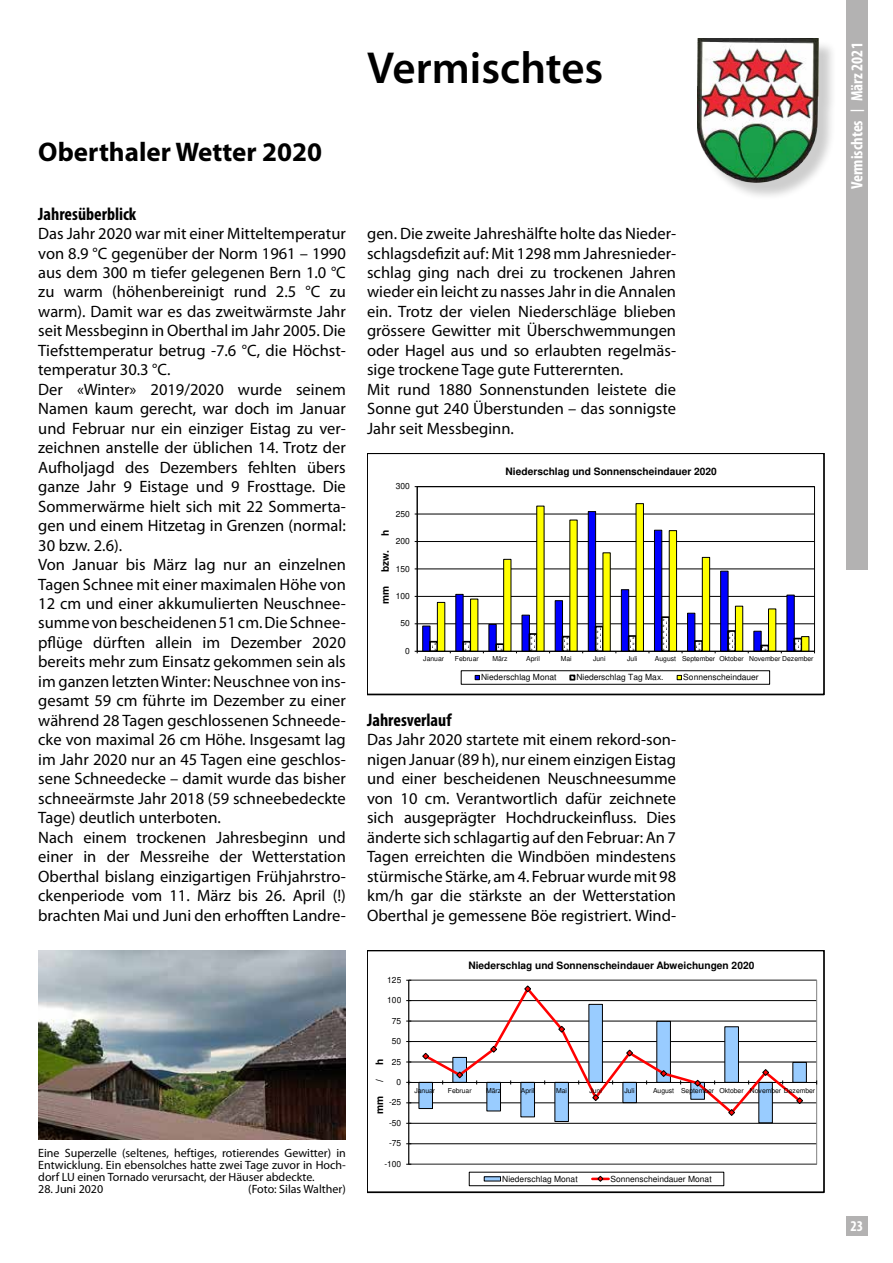
<style>
.page{position:relative;width:893px;height:1263px;background:#fff}
.page>*{position:absolute;margin:0;border:0;box-sizing:border-box;transform-origin:0 0}
.t1{font:600 45px "Myriad Pro";color:#000}
.t2{font:700 27px "Myriad Pro";color:#000}
.t3{font:700 condensed 18px "Myriad Pro";color:#000}
.t4{font:16.5px/19.5px "Myriad Pro";color:#000}
.t5{font:700 condensed 16.5px "Myriad Pro";color:#fff}
.t6{font:700 condensed 15px "Myriad Pro";color:#fff}
.t7{font:12px/12px "Myriad Pro";color:#000;text-align:justify}
.t8{font:700 10.2px "Helvetica";color:#000}
.t9{font:8.4px "Helvetica";color:#000}
.t10{font:6.75px "Helvetica";letter-spacing:-.005em;color:#000}
.s1{font-size:13.5px}
</style>
<div class="page">
<div style="left:846px;top:1216px;width:21px;height:19px;background:#b3b2b2"></div>
<div style="left:846px;top:0;width:21px;height:570px;background:#b3b2b2"></div>
<div style="left:700px;top:41px;width:137px;height:160px;background:#000;opacity:.2"></div>
<img style="left:697px;top:38px;width:121px;height:145px">
<img style="left:38px;top:950px;width:308px;height:189px">
<hr style="left:417px;top:623px;width:397px;height:1px;background:#000">
<hr style="left:417px;top:596px;width:397px;height:1px;background:#000">
<hr style="left:417px;top:569px;width:397px;height:1px;background:#000">
<hr style="left:417px;top:541px;width:397px;height:1px;background:#000">
<hr style="left:417px;top:514px;width:397px;height:1px;background:#000">
<svg style="left:423px;top:513px;width:14px;height:137px"></svg>
<div style="left:422px;top:626px;width:8px;height:26px;border:1px solid #000"></div>
<div style="left:429px;top:641px;width:9px;height:11px;border:2px solid #000"></div>
<svg style="left:437px;top:504px;width:372px;height:146px"></svg>
<div style="left:437px;top:602px;width:8px;height:50px;border:1px solid #000"></div>
<div style="left:470px;top:599px;width:8px;height:53px;border:1px solid #000"></div>
<div style="left:503px;top:559px;width:8px;height:93px;border:1px solid #000"></div>
<div style="left:603px;top:552px;width:8px;height:100px;border:1px solid #000"></div>
<div style="left:636px;top:503px;width:8px;height:149px;border:1px solid #000"></div>
<div style="left:669px;top:530px;width:8px;height:122px;border:1px solid #000"></div>
<div style="left:702px;top:557px;width:8px;height:95px;border:1px solid #000"></div>
<div style="left:735px;top:606px;width:8px;height:46px;border:1px solid #000"></div>
<div style="left:768px;top:609px;width:8px;height:43px;border:1px solid #000"></div>
<hr style="left:417px;top:487px;width:1px;height:164px;background:#000">
<hr style="left:417px;top:651px;width:397px;height:1px;background:#000">
<svg style="left:430px;top:617px;width:372px;height:36px"></svg>
<svg style="left:475px;top:675px;width:5px;height:5px"></svg>
<svg style="left:569px;top:674px;width:6px;height:6px"></svg>
<svg style="left:677px;top:675px;width:5px;height:5px"></svg>
<div style="left:367px;top:453px;width:458px;height:242px;border:2px solid #000"></div>
<hr style="left:409px;top:1143px;width:408px;height:1px;background:#000">
<hr style="left:409px;top:1123px;width:408px;height:1px;background:#000">
<hr style="left:409px;top:1102px;width:408px;height:1px;background:#000">
<hr style="left:409px;top:1062px;width:408px;height:1px;background:#000">
<hr style="left:409px;top:1041px;width:408px;height:1px;background:#000">
<hr style="left:409px;top:1021px;width:408px;height:1px;background:#000">
<hr style="left:409px;top:1000px;width:408px;height:1px;background:#000">
<div style="left:408px;top:980px;width:409px;height:185px;border:1px solid #808080"></div>
<svg style="left:419px;top:1020px;width:387px;height:103px"></svg>
<div style="left:554px;top:1082px;width:15px;height:40px;border:1px solid #000"></div>
<div style="left:758px;top:1082px;width:15px;height:41px;border:1px solid #000"></div>
<div style="left:792px;top:1062px;width:15px;height:21px;border:1px solid #000"></div>
<hr style="left:408px;top:980px;width:1px;height:184px;background:#000">
<hr style="left:409px;top:1082px;width:408px;height:1px;background:#000">
<svg style="left:422px;top:991px;width:381px;height:125px"></svg>
<svg style="left:422px;top:1053px;width:7px;height:7px"></svg>
<svg style="left:456px;top:1071px;width:7px;height:7px"></svg>
<svg style="left:490px;top:1046px;width:7px;height:7px"></svg>
<svg style="left:524px;top:985px;width:7px;height:7px"></svg>
<svg style="left:558px;top:1026px;width:7px;height:7px"></svg>
<svg style="left:592px;top:1094px;width:7px;height:7px"></svg>
<svg style="left:626px;top:1049px;width:7px;height:7px"></svg>
<svg style="left:660px;top:1070px;width:7px;height:7px"></svg>
<svg style="left:694px;top:1079px;width:7px;height:8px"></svg>
<svg style="left:728px;top:1109px;width:7px;height:7px"></svg>
<svg style="left:762px;top:1069px;width:7px;height:7px"></svg>
<svg style="left:796px;top:1097px;width:7px;height:7px"></svg>
<div style="left:469px;top:1172px;width:255px;height:14px;border:1px solid #000"></div>
<svg style="left:484px;top:1177px;width:16px;height:4px"></svg>
<hr style="left:592px;top:1177px;width:17px;height:3px;background:#f00">
<svg style="left:597px;top:1176px;width:6px;height:6px"></svg>
<div style="left:367px;top:950px;width:458px;height:243px;border:2px solid #000"></div>
<h1 class="t1" style="left:367px;top:40px;width:238px">Vermischtes</h1>
<h2 class="t2" style="left:38px;top:134px;width:285px">Oberthaler Wetter 2020</h2>
<p class="t3" style="left:38px;top:202px;width:100px">Jahresüberblick</p>
<p class="t4" style="left:38px;top:223px;width:309px">Das Jahr 2020 war mit einer Mitteltemperatur von 8.9 °C gegenüber der Norm 1961 – 1990 aus dem 300 m tiefer gelegenen Bern 1.0 °C zu warm (höhenbereinigt rund 2.5 °C zu warm). Damit war es das zweitwärmste Jahr seit Messbeginn in Oberthal im Jahr 2005. Die Tiefsttemperatur betrug -7.6 °C, die Höchst&shy;temperatur 30.3 °C.<br>Der «Winter» 2019/2020 wurde seinem Namen kaum gerecht, war doch im Januar und Februar nur ein einziger Eistag zu ver&shy;zeichnen anstelle der üblichen 14. Trotz der Aufholjagd des Dezembers fehlten übers ganze Jahr 9 Eistage und 9 Frosttage. Die Sommerwärme hielt sich mit 22 Sommerta&shy;gen und einem Hitzetag in Grenzen (normal:<br>30 bzw. 2.6).<br>Von Januar bis März lag nur an einzelnen Tagen Schnee mit einer maximalen Höhe von 12 cm und einer akkumulierten Neuschnee&shy;summe von bescheidenen 51 cm. Die Schnee&shy;pflüge dürften allein im Dezember 2020 bereits mehr zum Einsatz gekommen sein als im ganzen letzten Winter: Neuschnee von ins&shy;gesamt 59 cm führte im Dezember zu einer während 28 Tagen geschlossenen Schneede&shy;cke von maximal 26 cm Höhe. Insgesamt lag im Jahr 2020 nur an 45 Tagen eine geschlos&shy;sene Schneedecke – damit wurde das bisher schneeärmste Jahr 2018 (59 schneebedeckte Tage) deutlich unterboten.<br>Nach einem trockenen Jahresbeginn und einer in der Messreihe der Wetterstation Oberthal bislang einzigartigen Frühjahrstro&shy;ckenperiode vom 11. März bis 26. April (!) brachten Mai und Juni den erhofften Landre-</p>
<p class="t7" style="left:38px;top:1147px;width:309px">Eine Superzelle (seltenes, heftiges, rotierendes Gewitter) in Entwicklung. Ein ebensolches hatte zwei Tage zuvor in Hoch&shy;dorf LU einen Tornado verursacht, der Häuser abdeckte.</p>
<p class="t7" style="left:38px;top:1183px;width:67px">28. Juni 2020</p>
<p class="t7" style="left:248px;top:1183px;width:99px">(Foto: Silas Walther)</p>
<p class="t4" style="left:367px;top:223px;width:310px">gen. Die zweite Jahreshälfte holte das Nieder&shy;schlagsdefizit auf: Mit 1298 mm Jahresnieder&shy;schlag ging nach drei zu trockenen Jahren wieder ein leicht zu nasses Jahr in die Annalen ein. Trotz der vielen Niederschläge blieben grössere Gewitter mit Überschwemmungen oder Hagel aus und so erlaubten regelmäs&shy;sige trockene Tage gute Futterernten.<br>Mit rund 1880 Sonnenstunden leistete die Sonne gut 240 Überstunden – das sonnigste Jahr seit Messbeginn.</p>
<p class="t9" style="left:396px;top:483px;width:16px">300</p>
<p class="t9" style="left:396px;top:510px;width:16px">250</p>
<p class="t8" style="left:381px;top:536px;width:8px;rotate:-90deg">h</p>
<p class="t9" style="left:396px;top:538px;width:16px">200</p>
<p class="t8" style="left:381px;top:572px;width:23px;rotate:-90deg">bzw.</p>
<p class="t9" style="left:396px;top:565px;width:16px">150</p>
<p class="t8" style="left:381px;top:604px;width:20px;rotate:-90deg">mm</p>
<p class="t9" style="left:396px;top:593px;width:16px">100</p>
<p class="t9" style="left:400px;top:620px;width:11px">50</p>
<p class="t9" style="left:405px;top:648px;width:6px">0</p>
<p class="t8" style="left:506px;top:467px;width:213px">Niederschlag und Sonnenscheindauer 2020</p>
<p class="t10" style="left:423px;top:656px;width:22px">Januar</p>
<p class="t10" style="left:455px;top:656px;width:25px">Februar</p>
<p class="t10" style="left:492px;top:656px;width:17px">März</p>
<p class="t10" style="left:526px;top:656px;width:15px">April</p>
<p class="t10" style="left:561px;top:656px;width:12px">Mai</p>
<p class="t10" style="left:593px;top:656px;width:14px">Juni</p>
<p class="t10" style="left:627px;top:656px;width:12px">Juli</p>
<p class="t10" style="left:655px;top:656px;width:160px">August September Oktober November Dezember</p>
<p class="t9" style="left:481px;top:674px;width:77px">Niederschlag Monat</p>
<p class="t9" style="left:576px;top:674px;width:89px">Niederschlag Tag Max.</p>
<p class="t9" style="left:683px;top:674px;width:77px">Sonnenscheindauer</p>
<p class="t3" style="left:367px;top:709px;width:86px">Jahresverlauf</p>
<p class="t4" style="left:367px;top:730px;width:310px;text-align:justify">Das Jahr 2020 startete mit einem rekord-son&shy;nigen Januar (89 h), nur einem einzigen Eistag und einer bescheidenen Neuschneesumme von 10 cm. Verantwortlich dafür zeichnete sich ausgeprägter Hochdruckeinfluss. Dies änderte sich schlagartig auf den Februar: An 7<br>Tagen erreichten die Windböen mindestens stürmische Stärke, am 4. Februar wurde mit 98 km/h gar die stärkste an der Wetterstation Oberthal je gemessene Böe registriert. Wind-</p>
<p class="t9" style="left:387px;top:977px;width:16px">125</p>
<p class="t9" style="left:387px;top:997px;width:16px">100</p>
<p class="t9" style="left:392px;top:1017px;width:11px">75</p>
<p class="t8" style="left:376px;top:1065px;width:8px;rotate:-90deg">h</p>
<p class="t8" style="left:376px;top:1082px;width:4px;rotate:-90deg">/</p>
<p class="t9" style="left:392px;top:1038px;width:11px">50</p>
<p class="t9" style="left:392px;top:1058px;width:11px">25</p>
<p class="t9" style="left:397px;top:1079px;width:6px">0</p>
<p class="t8" style="left:376px;top:1114px;width:20px;rotate:-90deg">mm</p>
<p class="t9" style="left:389px;top:1099px;width:14px">-25</p>
<p class="t9" style="left:389px;top:1120px;width:14px">-50</p>
<p class="t9" style="left:389px;top:1140px;width:14px">-75</p>
<p class="t9" style="left:384px;top:1160px;width:18px">-100</p>
<p class="t8" style="left:468px;top:961px;width:288px">Niederschlag und Sonnenscheindauer Abweichungen 2020</p>
<p class="t10" style="left:414px;top:1088px;width:22px">Januar</p>
<p class="t10" style="left:448px;top:1088px;width:25px">Februar</p>
<p class="t10" style="left:486px;top:1088px;width:17px">März</p>
<p class="t10" style="left:521px;top:1088px;width:15px">April</p>
<p class="t10" style="left:556px;top:1088px;width:12px">Mai</p>
<p class="t10" style="left:589px;top:1088px;width:14px">Juni</p>
<p class="t10" style="left:624px;top:1088px;width:12px">Juli</p>
<p class="t10" style="left:653px;top:1088px;width:164px">August September Oktober November Dezember</p>
<p class="t9" style="left:502px;top:1175px;width:77px">Niederschlag Monat</p>
<p class="t9" style="left:610px;top:1175px;width:103px">Sonnenscheindauer Monat</p>
<p class="t5" style="left:847px;top:189px;width:148px;rotate:-90deg">Vermischtes <span class="s1">|</span> März 2021</p>
<p class="t6" style="left:850px;top:1216px;width:14px">23</p>
</div>
